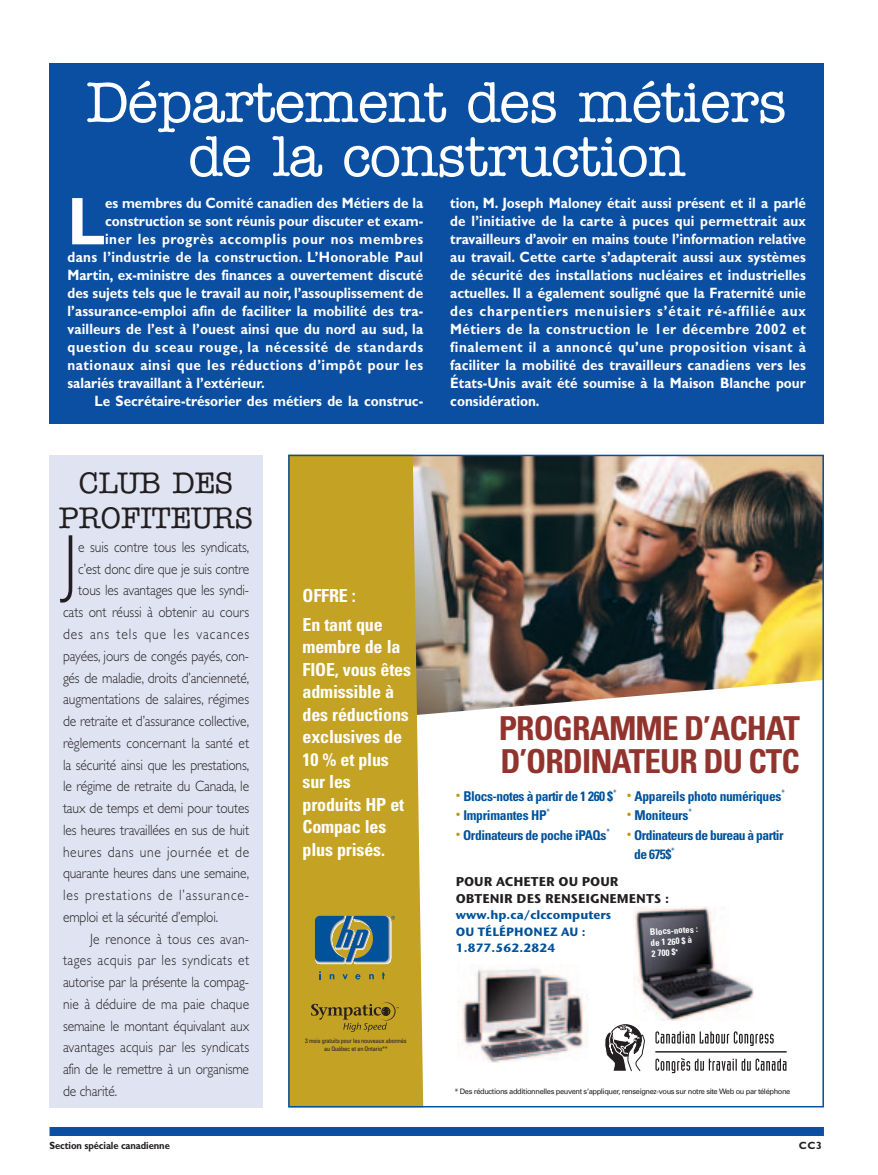
<style>
.page{position:relative;width:878px;height:1175px;background:#fff}
.page>*{position:absolute;margin:0;border:0;box-sizing:border-box;transform-origin:0 0}
.t1{font:300 76.35px "Gill Sans";color:#231f20;scale:.9 1}
.t2{font:700 67.8px "Gill Sans";color:#fff;scale:.9 1}
.t3{font:500 57px/54px "American Typewriter";letter-spacing:-.02em;color:#fff;text-align:center}
.t4{font:700 condensed 33px/33px "Univers";letter-spacing:-.025em;color:#92342e}
.t5{font:500 30px/34.5px "American Typewriter";color:#231f20;text-align:center}
.t6{font:700 condensed 18px/22.5px "Univers";letter-spacing:-.01em;color:#fff}
.t7{font:700 15px/18px "Gill Sans";color:#fff;text-align:justify;scale:.9 1}
.t8{font:300 15px "Gill Sans";letter-spacing:-.01em;color:#231f20;scale:.9 1}
.t9{font:700 15px "Gill Sans";letter-spacing:.04em;color:#fff;scale:.9 1}
.t10{font:300 15px "Gill Sans";letter-spacing:.065em;color:#231f20;scale:.9 1}
.t11{font:700 15px "Gill Sans";letter-spacing:.025em;color:#fff;scale:.9 1}
.t12{font:700 15px "Gill Sans";letter-spacing:.05em;color:#fff;scale:.9 1}
.t13{font:300 15px "Gill Sans";letter-spacing:.01em;color:#231f20;scale:.9 1}
.t14{font:300 15px "Gill Sans";letter-spacing:.03em;color:#231f20;scale:.9 1}
.t15{font:300 15px "Gill Sans";letter-spacing:.045em;color:#231f20;scale:.9 1}
.t16{font:300 15px "Gill Sans";letter-spacing:.02em;color:#231f20;scale:.9 1}
.t17{font:700 condensed 13.5px/19.5px "Univers";letter-spacing:-.03em;color:#01529b}
.t18{font:700 12.75px/16.5px "Bell Stone Sans";color:#231f20}
.t19{font:700 12px/16.5px "Bell Stone Sans";letter-spacing:.015em;color:#01529b}
.t20{font:700 10.5px "Gill Sans";letter-spacing:-.01em;color:#231f20;scale:.9 1}
.t21{font:700 10.5px "Gill Sans";letter-spacing:-.01em;color:#231f20}
.t22{font:700 condensed 9px/10.8px "Univers";color:#fff}
.t23{font:7.5px "Univers";letter-spacing:-.05em;color:#231f20}
.t24{font:condensed 6.3px/8.1px "Univers";letter-spacing:-.02em;color:#231f20;text-align:center}
.s1{font-weight:400;font-stretch:normal;color:#bc9905}
.s2{font-size:6.6px}
</style>
<div class="page">
<div style="left:50px;top:1126px;width:773px;height:10px;background:#0a4fa2"></div>
<div style="left:50px;top:454px;width:212px;height:653px;background:#e0e4f2"></div>
<div style="left:50px;top:63px;width:774px;height:360px;background:#0a4fa2"></div>
<svg style="left:604px;top:1024px;width:40px;height:47px"></svg>
<svg style="left:655px;top:1031px;width:118px;height:15px"></svg>
<svg style="left:655px;top:1058px;width:131px;height:15px"></svg>
<hr style="left:655px;top:1051px;width:131px;height:1px;background:#231f20">
<img style="left:423px;top:457px;width:398px;height:258px">
<div style="left:291px;top:457px;width:132px;height:647px;background:#c4a324"></div>
<svg style="left:311px;top:1002px;width:87px;height:30px;background:#a68a23"></svg>
<svg style="left:342px;top:974px;width:6px;height:5px"></svg>
<svg style="left:329px;top:974px;width:5px;height:5px"></svg>
<svg style="left:369px;top:974px;width:5px;height:5px"></svg>
<svg style="left:319px;top:971px;width:2px;height:8px"></svg>
<svg style="left:355px;top:974px;width:5px;height:5px"></svg>
<svg style="left:382px;top:972px;width:3px;height:7px"></svg>
<svg style="left:315px;top:915px;width:80px;height:49px;background:#4d788c"></svg>
<img style="left:457px;top:968px;width:130px;height:94px">
<img style="left:634px;top:906px;width:120px;height:114px">
<div style="left:288px;top:454px;width:536px;height:653px;border:2px solid #01529b"></div>
<h3 class="t3" style="left:86px;top:80px;width:702px">Département des métiers de la construction</h3>
<h2 class="t2" style="left:68px;top:198px;width:43px">L</h2>
<p class="t7" style="left:105px;top:196px;width:355px">es membres du Comité canadien des Métiers de la</p>
<p class="t7" style="left:450px;top:196px;width:397px">tion, M. Joseph Maloney était aussi présent et il a parlé de l’initiative de la carte à puces qui permettrait aux travailleurs d’avoir en mains toute l’information relative au travail. Cette carte s’adapterait aussi aux systèmes de sécurité des installations nucléaires et industrielles actuelles. Il a également souligné que la Fraternité unie des charpentiers menuisiers s’était ré-affiliée aux Métiers de la construction le 1er décembre 2002 et finalement il a annoncé qu’une proposition visant à faciliter la mobilité des travailleurs canadiens vers les États-Unis avait été soumise à la Maison Blanche pour considération.</p>
<p class="t7" style="left:105px;top:214px;width:355px">construction se sont réunis pour discuter et exam-</p>
<p class="t9" style="left:105px;top:234px;width:355px">iner les progrès accomplis pour nos membres</p>
<p class="t11" style="left:67px;top:252px;width:396px">dans l’industrie de la construction. L’Honorable Paul</p>
<p class="t7" style="left:67px;top:268px;width:397px">Martin, ex-ministre des finances a ouvertement discuté</p>
<p class="t7" style="left:67px;top:286px;width:396px">des sujets tels que le travail au noir, l’assouplissement de</p>
<p class="t7" style="left:67px;top:304px;width:396px">l’assurance-emploi afin de faciliter la mobilité des tra-</p>
<p class="t7" style="left:67px;top:322px;width:396px">vailleurs de l’est à l’ouest ainsi que du nord au sud, la</p>
<p class="t12" style="left:67px;top:342px;width:396px">question du sceau rouge, la nécessité de standards</p>
<p class="t9" style="left:67px;top:360px;width:396px">nationaux ainsi que les réductions d’impôt pour les</p>
<p class="t7" style="left:67px;top:376px;width:221px">salariés travaillant à l’extérieur.</p>
<p class="t7" style="left:94px;top:394px;width:366px">Le Secrétaire-trésorier des métiers de la construc-</p>
<h3 class="t5" style="left:59px;top:468px;width:196px">CLUB DES<br>PROFITEURS</h3>
<h1 class="t1" style="left:63px;top:535px;width:17px">J</h1>
<p class="t8" style="left:78px;top:541px;width:191px">e suis contre tous les syndicats,</p>
<p class="t8" style="left:78px;top:563px;width:191px">c’est donc dire que je suis contre</p>
<p class="t8" style="left:78px;top:585px;width:191px">tous les avantages que les syndi-</p>
<p class="t8" style="left:63px;top:607px;width:208px">cats ont réussi à obtenir au cours</p>
<p class="t10" style="left:63px;top:628px;width:208px">des ans tels que les vacances</p>
<p class="t8" style="left:63px;top:650px;width:208px">payées, jours de congés payés, con-</p>
<p class="t8" style="left:63px;top:672px;width:208px">gés de maladie, droits d’ancienneté,</p>
<p class="t8" style="left:63px;top:694px;width:208px">augmentations de salaires, régimes</p>
<p class="t8" style="left:63px;top:715px;width:208px">de retraite et d’assurance collective,</p>
<p class="t8" style="left:63px;top:737px;width:208px">règlements concernant la santé et</p>
<p class="t8" style="left:63px;top:759px;width:208px">la sécurité ainsi que les prestations,</p>
<p class="t8" style="left:63px;top:781px;width:208px">le régime de retraite du Canada, le</p>
<p class="t8" style="left:63px;top:802px;width:208px">taux de temps et demi pour toutes</p>
<p class="t8" style="left:63px;top:824px;width:208px">les heures travaillées en sus de huit</p>
<p class="t15" style="left:63px;top:846px;width:208px">heures dans une journée et de</p>
<p class="t8" style="left:63px;top:868px;width:208px">quarante heures dans une semaine,</p>
<p class="t10" style="left:63px;top:889px;width:208px">les prestations de l’assurance-</p>
<p class="t8" style="left:63px;top:911px;width:174px">emploi et la sécurité d’emploi.</p>
<p class="t16" style="left:90px;top:933px;width:178px">Je renonce à tous ces avan-</p>
<p class="t14" style="left:63px;top:955px;width:208px">tages acquis par les syndicats et</p>
<p class="t8" style="left:63px;top:976px;width:208px">autorise par la présente la compag-</p>
<p class="t8" style="left:63px;top:998px;width:208px">nie à déduire de ma paie chaque</p>
<p class="t8" style="left:63px;top:1020px;width:208px">semaine le montant équivalant aux</p>
<p class="t13" style="left:63px;top:1042px;width:208px">avantages acquis par les syndicats</p>
<p class="t8" style="left:63px;top:1063px;width:208px">afin de le remettre à un organisme</p>
<p class="t8" style="left:63px;top:1085px;width:62px">de charité.</p>
<p class="t6" style="left:302px;top:582px;width:82px;line-height:29px">OFFRE :<br>En tant que</p>
<p class="t6" style="left:302px;top:637px;width:110px">membre de la<br>FIOE, vous êtes admissible à des réductions exclusives de<br>10 % et plus sur les produits HP et<br>Compac les plus prisés.</p>
<p class="t24" style="left:305px;top:1036px;width:103px">3 mois gratuits pour les nouveaux abonnés au Québec et en Ontario**</p>
<h3 class="t4" style="left:498px;top:715px;width:303px">PROGRAMME D’ACHAT<br>D’ORDINATEUR DU CTC</h3>
<p class="t17" style="left:455px;top:787px;width:331px"><span class="s1">•</span> Blocs-notes à partir de 1 260 $<sup>*</sup> <span class="s1">•</span> Appareils photo numériques<sup>*</sup></p>
<p class="t17" style="left:455px;top:807px;width:96px"><span class="s1">•</span> Imprimantes HP<sup>*</sup></p>
<p class="t17" style="left:626px;top:807px;width:67px"><span class="s1">•</span> Moniteurs<sup>*</sup></p>
<p class="t17" style="left:634px;top:826px;width:151px;text-indent:-178px"><span class="s1">•</span> Ordinateurs de poche iPAQs<sup>*</sup> <span class="s1">•</span> Ordinateurs de bureau à partir de 675$<sup>*</sup></p>
<p class="t18" style="left:455px;top:875px;width:215px">POUR ACHETER OU POUR<br>OBTENIR DES RENSEIGNEMENTS :</p>
<p class="t19" style="left:455px;top:908px;width:157px">www.hp.ca/clccomputers<br>OU TÉLÉPHONEZ AU :<br>1.877.562.2824</p>
<p class="t22" style="left:649px;top:927px;width:49px;rotate:-4deg">Blocs-notes : de 1 260 $ à<br>2 700 $<span class="s2">*</span></p>
<p class="t23" style="left:454px;top:1089px;width:337px">* Des réductions additionnelles peuvent s’appliquer, renseignez-vous sur notre site Web ou par téléphone</p>
<p class="t20" style="left:50px;top:1141px;width:135px">Section spéciale canadienne</p>
<p class="t21" style="left:798px;top:1141px;width:25px">CC3</p>
</div>
